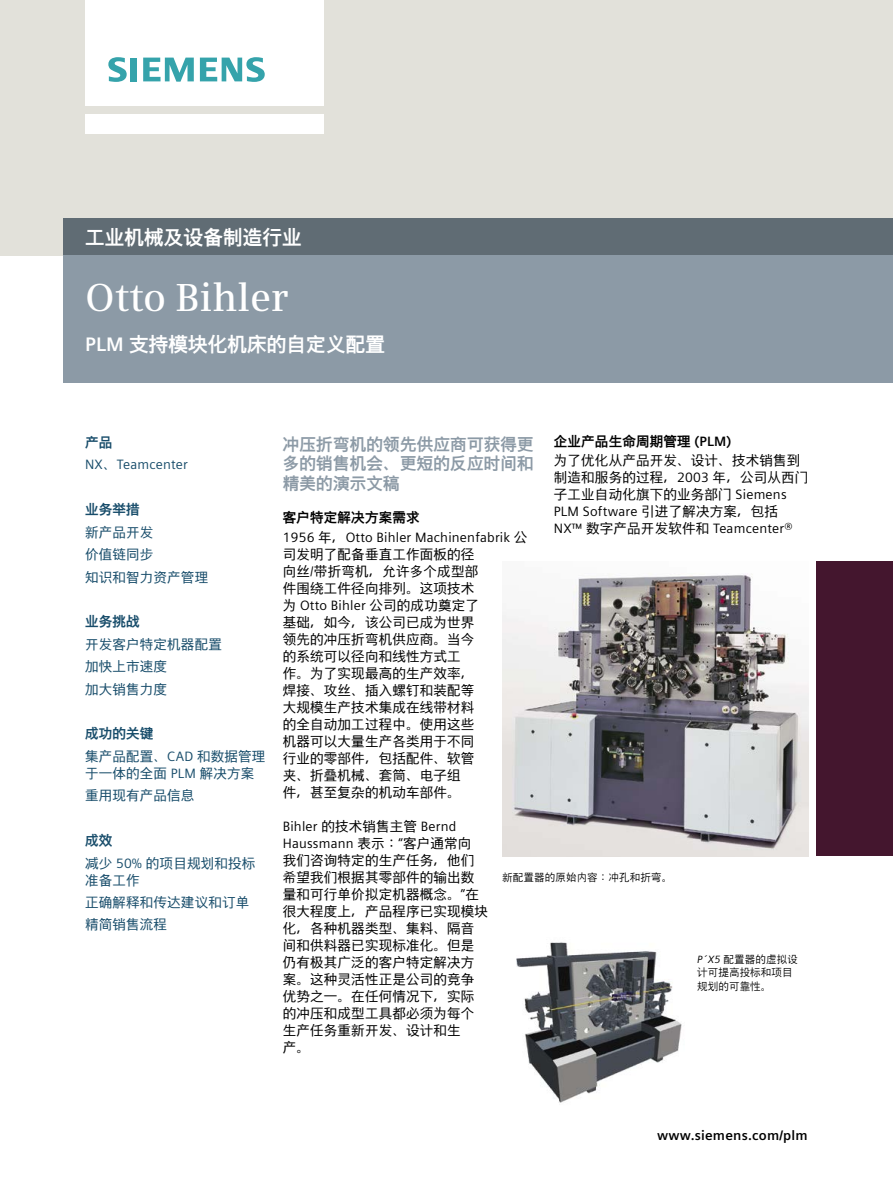
<style>
.page{position:relative;width:893px;height:1191px;background:#fff}
.page>*{position:absolute;margin:0;border:0;box-sizing:border-box;transform-origin:0 0}
.t1{font:600 39px "Siemens Serif";color:#fff}
.t2{font:700 19.5px "Siemens Sans Global";letter-spacing:.01em;color:#fff}
.t3{font:700 16.5px/19.8px "Siemens Sans Global";letter-spacing:.015em;color:#8c9aa6;text-align:justify}
.t4{font:13.5px/17px "Siemens Sans Global";letter-spacing:.015em;color:#000}
.t5{font:13.5px/22.4px "Siemens Sans Global";letter-spacing:.015em;color:#174c6a}
.t6{font:700 13.5px "Siemens Sans Global";letter-spacing:.015em;color:#000}
.t7{font:700 13.5px "Siemens Sans Global";letter-spacing:.015em;color:#174c6a}
.t8{font:italic 10.5px/13.5px "Siemens Sans Global";letter-spacing:.015em;color:#000}
</style>
<div class="page">
<div style="left:0;top:0;width:893px;height:255px;background:#e2e1da"></div>
<div style="left:85px;top:115px;width:238px;height:19px;background:#fff"></div>
<div style="left:85px;top:0;width:238px;height:105px;background:#fff"></div>
<svg style="left:108px;top:57px;width:19px;height:25px"></svg>
<div style="left:130px;top:58px;width:7px;height:23px;background:#35a3ab"></div>
<svg style="left:143px;top:58px;width:51px;height:24px"></svg>
<svg style="left:200px;top:57px;width:65px;height:25px"></svg>
<div style="left:64px;top:218px;width:829px;height:37px;background:#606c74"></div>
<div style="left:64px;top:255px;width:829px;height:128px;background:#8c9aa6"></div>
<img style="left:502px;top:573px;width:306px;height:283px">
<img style="left:516px;top:942px;width:166px;height:161px">
<div style="left:816px;top:561px;width:77px;height:295px;background:#44162e"></div>
<h2 class="t2" style="left:85px;top:225px;width:218px">工业机械及设备制造行业</h2>
<h1 class="t1" style="left:85px;top:274px;width:205px">Otto Bihler</h1>
<h2 class="t2" style="left:85px;top:333px;width:301px">PLM 支持模块化机床的自定义配置</h2>
<p class="t7" style="left:85px;top:434px;width:29px">产品</p>
<p class="t5" style="left:85px;top:454px;width:104px">NX、Teamcenter</p>
<p class="t7" style="left:85px;top:502px;width:56px">业务举措</p>
<p class="t5" style="left:85px;top:521px;width:125px">新产品开发<br>价值链同步<br>知识和智力资产管理</p>
<p class="t7" style="left:85px;top:614px;width:56px">业务挑战</p>
<p class="t5" style="left:85px;top:633px;width:138px">开发客户特定机器配置加快上市速度<br>加大销售力度</p>
<p class="t7" style="left:85px;top:726px;width:70px">成功的关键</p>
<p class="t5" style="left:85px;top:748px;width:182px;line-height:17px">集产品配置、CAD 和数据管理于一体的全面 PLM 解决方案</p>
<p class="t5" style="left:85px;top:785px;width:111px">重用现有产品信息</p>
<p class="t7" style="left:85px;top:832px;width:29px">成效</p>
<p class="t5" style="left:85px;top:855px;width:172px;line-height:17px">减少 50% 的项目规划和投标准备工作</p>
<p class="t5" style="left:85px;top:891px;width:166px">正确解释和传达建议和订单精简销售流程</p>
<p class="t6" style="left:554px;top:433px;width:179px">企业产品生命周期管理 (PLM)</p>
<p class="t4" style="left:554px;top:453px;width:256px">为了优化从产品开发、设计、技术销售到制造和服务的过程，2003 年，公司从西门子工业自动化旗下的业务部门 Siemens<br>PLM Software 引进了解决方案，包括<br>NX™ 数字产品开发软件和 Teamcenter®</p>
<p class="t3" style="left:283px;top:434px;width:252px">冲压折弯机的领先供应商可获得更多的销售机会、更短的反应时间和精美的演示文稿</p>
<p class="t6" style="left:283px;top:510px;width:138px">客户特定解决方案需求</p>
<p class="t4" style="left:283px;top:529px;width:246px">1956 年，Otto Bihler Machinenfabrik 公司发明了配备垂直工作面板的径<br>向丝/带折弯机，允许多个成型部<br>件围绕工件径向排列。这项技术<br>为 Otto Bihler 公司的成功奠定了<br>基础，如今，该公司已成为世界<br>领先的冲压折弯机供应商。当今<br>的系统可以径向和线性方式工<br>作。为了实现最高的生产效率，<br>焊接、攻丝、插入螺钉和装配等<br>大规模生产技术集成在线带材料<br>的全自动加工过程中。使用这些<br>机器可以大量生产各类用于不同<br>行业的零部件，包括配件、软管<br>夹、折叠机械、套筒、电子组<br>件，甚至复杂的机动车部件。</p>
<p class="t4" style="left:283px;top:818px;width:207px">Bihler 的技术销售主管 Bernd<br>Haussmann 表示：“客户通常向我们咨询特定的生产任务，他们希望我们根据其零部件的输出数量和可行单价拟定机器概念。”在很大程度上，产品程序已实现模块化，各种机器类型、集料、隔音间和供料器已实现标准化。但是仍有极其广泛的客户特定解决方案。这种灵活性正是公司的竞争优势之一。在任何情况下，实际的冲压和成型工具都必须为每个生产任务重新开发、设计和生<br>产。</p>
<p class="t8" style="left:502px;top:870px;width:172px">新配置器的原始内容：冲孔和折弯。</p>
<p class="t8" style="left:697px;top:952px;width:102px">P´X5 配置器的虚拟设计可提高投标和项目规划的可靠性。</p>
<p class="t6" style="left:657px;top:1127px;width:152px">www.siemens.com/plm</p>
</div>
